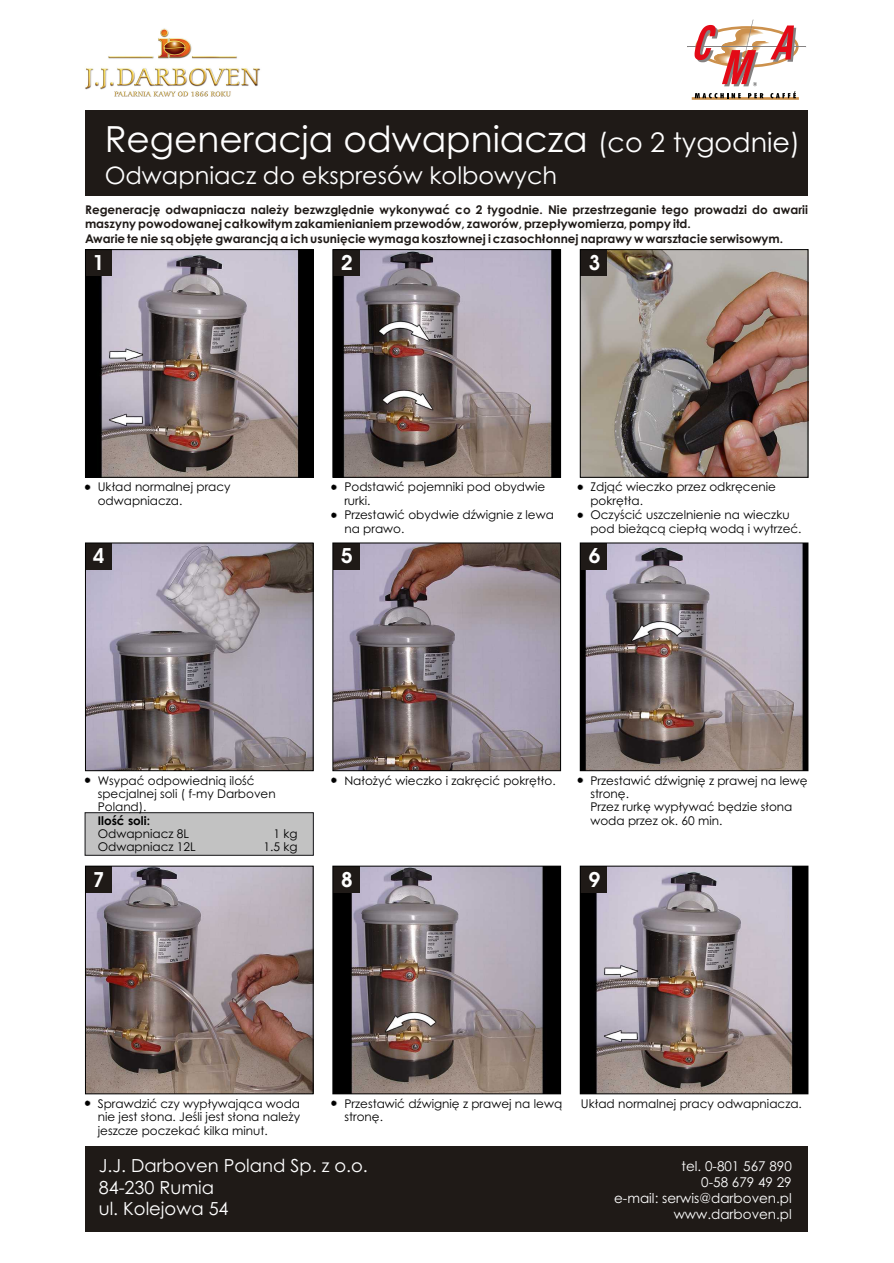
<style>
.page{position:relative;width:894px;height:1263px;background:#fff}
.page>*{position:absolute;margin:0;border:0;box-sizing:border-box;transform-origin:0 0}
.t1{font:36px "Century Gothic";color:#fff}
.t2{font:24px "Century Gothic";color:#fff}
.t3{font:700 21px "Avant Garde Bk BT";color:#fff}
.t4{font:18px/21.5px "Century Gothic";color:#fff}
.t5{font:13.5px/16px "Century Gothic";color:#fff;text-align:right}
.t6{font:12px "Century Gothic";color:#000}
.t7{font:12px/14.5px "Century Gothic CE";color:#1f1a17}
.t8{font:700 12px "Century Gothic";color:#000}
.s1{font-size:27px}
</style>
<div class="page">
<img style="left:582px;top:545px;width:224px;height:224px">
<img style="left:582px;top:868px;width:224px;height:224px">
<img style="left:335px;top:868px;width:224px;height:224px">
<img style="left:87px;top:868px;width:224px;height:224px">
<img style="left:335px;top:545px;width:224px;height:224px">
<img style="left:87px;top:545px;width:224px;height:224px">
<img style="left:582px;top:251px;width:224px;height:224px">
<img style="left:335px;top:251px;width:224px;height:224px">
<img style="left:87px;top:251px;width:224px;height:224px">
<div style="left:85px;top:813px;width:229px;height:42px;background:#c2c2c2"></div>
<div style="left:85px;top:110px;width:723px;height:85px;background:#1f1a17"></div>
<img style="left:85px;top:28px;width:176px;height:69px">
<hr style="left:688px;top:47px;width:118px;height:1px;background:#858282">
<svg style="left:688px;top:20px;width:111px;height:80px"></svg>
<div style="left:86px;top:249px;width:26px;height:27px;background:#1f1a17"></div>
<div style="left:333px;top:249px;width:27px;height:27px;background:#1f1a17"></div>
<div style="left:580px;top:249px;width:27px;height:27px;background:#1f1a17"></div>
<div style="left:85px;top:249px;width:228px;height:228px;border:1px solid #000"></div>
<div style="left:333px;top:249px;width:228px;height:228px;border:1px solid #000"></div>
<div style="left:580px;top:249px;width:228px;height:228px;border:1px solid #000"></div>
<div style="left:86px;top:543px;width:26px;height:27px;background:#1f1a17"></div>
<div style="left:333px;top:543px;width:27px;height:27px;background:#1f1a17"></div>
<div style="left:580px;top:543px;width:27px;height:27px;background:#1f1a17"></div>
<div style="left:85px;top:543px;width:228px;height:228px;border:1px solid #000"></div>
<div style="left:333px;top:543px;width:228px;height:228px;border:1px solid #000"></div>
<div style="left:86px;top:866px;width:26px;height:27px;background:#1f1a17"></div>
<div style="left:333px;top:866px;width:27px;height:27px;background:#1f1a17"></div>
<div style="left:580px;top:866px;width:27px;height:27px;background:#1f1a17"></div>
<div style="left:85px;top:866px;width:228px;height:228px;border:1px solid #000"></div>
<div style="left:333px;top:866px;width:228px;height:228px;border:1px solid #000"></div>
<div style="left:580px;top:866px;width:228px;height:228px;border:1px solid #000"></div>
<div style="left:85px;top:1146px;width:723px;height:85px;background:#1f1a17"></div>
<div style="left:580px;top:543px;width:228px;height:228px;border:1px solid #000"></div>
<h1 class="t1" style="left:105px;top:125px;width:697px">Regeneracja odwapniacza <span class="s1">(co 2 tygodnie)</span></h1>
<h2 class="t2" style="left:105px;top:166px;width:454px">Odwapniacz do ekspresów kolbowych</h2>
<p class="t7" style="left:85px;top:203px;width:724px">Regeneracjê odwapniacza nale¿y bezwzglêdnie wykonywaæ co 2 tygodnie. Nie przestrzeganie tego prowadzi do awarii maszyny powodowanej ca³kowitym zakamienianiem przewodów, zaworów, przep³ywomierza, pompy itd.<br>Awarie te nie s¹ objête gwarancj¹ a ich usuniêcie wymaga kosztownej i czasoch³onnej naprawy w warsztacie serwisowym.</p>
<h3 class="t3" style="left:92px;top:254px;width:14px">1</h3>
<h3 class="t3" style="left:341px;top:254px;width:14px">2</h3>
<h3 class="t3" style="left:589px;top:254px;width:14px">3</h3>
<p class="t6" style="left:98px;top:482px;width:134px">Uk³ad normalnej pracy</p>
<p class="t6" style="left:344px;top:482px;width:202px">Podstawiæ pojemniki pod obydwie</p>
<p class="t6" style="left:590px;top:482px;width:187px">Zdj¹æ wieczko przez odkrêcenie</p>
<p class="t6" style="left:98px;top:496px;width:86px">odwapniacza.</p>
<p class="t6" style="left:344px;top:496px;width:28px">rurki.</p>
<p class="t6" style="left:590px;top:496px;width:54px">pokrêt³a.</p>
<p class="t6" style="left:344px;top:510px;width:211px">Przestawiæ obydwie dŸwignie z lewa</p>
<p class="t6" style="left:590px;top:510px;width:201px">Oczyœciæ uszczelnienie na wieczku</p>
<p class="t6" style="left:344px;top:524px;width:61px">na prawo.</p>
<p class="t6" style="left:590px;top:524px;width:213px">pod bie¿¹c¹ ciep³¹ wod¹ i wytrzeæ.</p>
<h3 class="t3" style="left:92px;top:547px;width:14px">4</h3>
<h3 class="t3" style="left:341px;top:547px;width:14px">5</h3>
<h3 class="t3" style="left:589px;top:547px;width:14px">6</h3>
<p class="t6" style="left:98px;top:776px;width:158px">Wsypaæ odpowiedni¹ iloœæ</p>
<p class="t6" style="left:344px;top:776px;width:213px">Na³o¿yæ wieczko i zakrêciæ pokrêt³o.</p>
<p class="t6" style="left:590px;top:776px;width:219px">Przestawiæ dŸwigniê z prawej na lewê</p>
<p class="t6" style="left:98px;top:789px;width:179px">specjalnej soli ( f-my Darboven</p>
<p class="t6" style="left:590px;top:789px;width:40px">stronê.</p>
<p class="t6" style="left:98px;top:802px;width:50px">Poland).</p>
<p class="t6" style="left:590px;top:802px;width:203px">Przez rurkê wyp³ywaæ bêdzie s³ona</p>
<p class="t8" style="left:98px;top:816px;width:54px">Iloœæ soli:</p>
<p class="t6" style="left:590px;top:816px;width:134px">woda przez ok. 60 min.</p>
<p class="t6" style="left:98px;top:829px;width:93px">Odwapniacz 8L</p>
<p class="t6" style="left:274px;top:829px;width:26px">1 kg</p>
<p class="t6" style="left:98px;top:842px;width:99px">Odwapniacz 12L</p>
<p class="t6" style="left:264px;top:842px;width:36px">1.5 kg</p>
<h3 class="t3" style="left:92px;top:871px;width:14px">7</h3>
<h3 class="t3" style="left:341px;top:871px;width:14px">8</h3>
<h3 class="t3" style="left:589px;top:871px;width:14px">9</h3>
<p class="t6" style="left:98px;top:1099px;width:204px">Sprawdziæ czy wyp³ywaj¹ca woda</p>
<p class="t6" style="left:344px;top:1099px;width:219px">Przestawiæ dŸwigniê z prawej na lew¹</p>
<p class="t6" style="left:581px;top:1099px;width:223px">Uk³ad normalnej pracy odwapniacza.</p>
<p class="t6" style="left:98px;top:1112px;width:204px">nie jest s³ona. Jeœli jest s³ona nale¿y</p>
<p class="t6" style="left:344px;top:1112px;width:40px">stronê.</p>
<p class="t6" style="left:98px;top:1126px;width:172px">jeszcze poczekaæ kilka minut.</p>
<h3 class="t4" style="left:99px;top:1157px;width:271px">J.J. Darboven Poland Sp. z o.o.<br>84-230 Rumia<br>ul. Kolejowa 54</h3>
<p class="t5" style="left:614px;top:1159px;width:179px">tel. 0-801 567 890<br>0-58 679 49 29<br>e-mail: serwis@darboven.pl www.darboven.pl</p>
</div>
